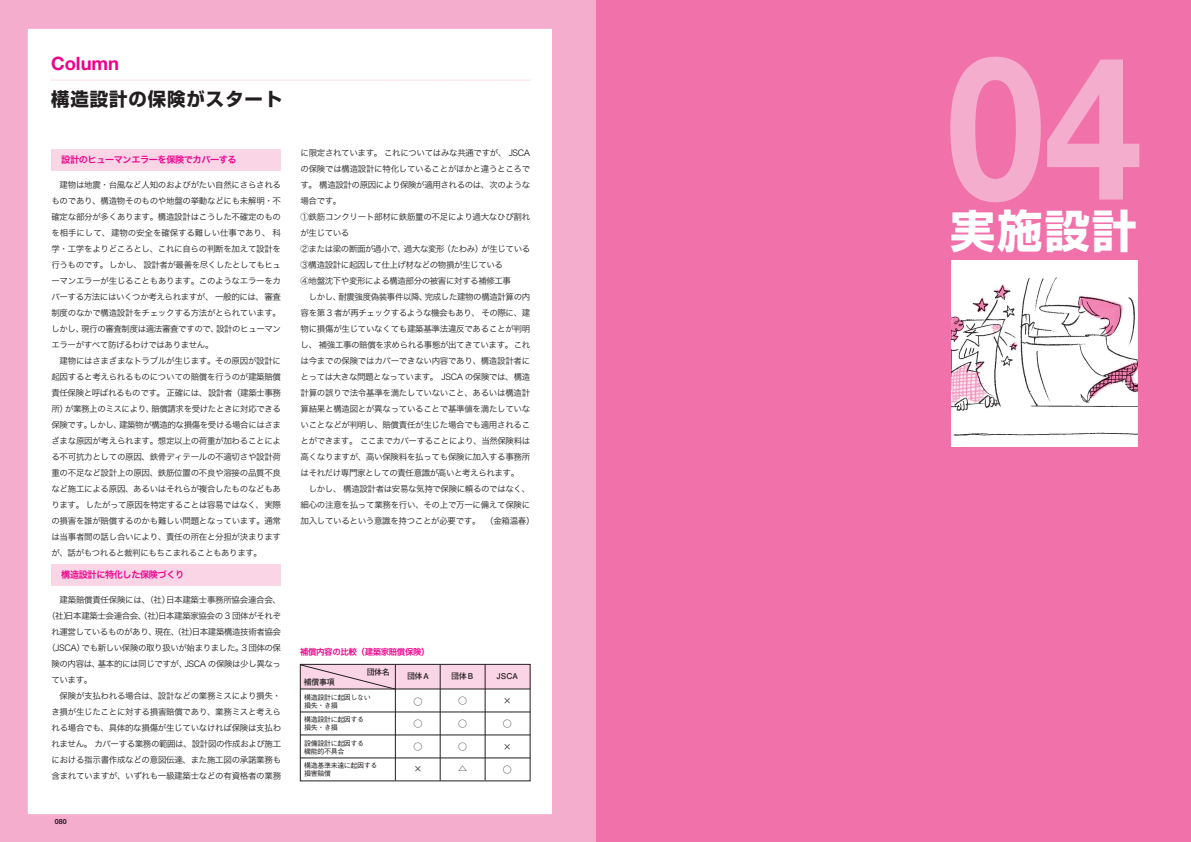
<style>
.page{position:relative;width:1191px;height:842px;background:#fff}
.page>*{position:absolute;margin:0;border:0;box-sizing:border-box;transform-origin:0 0}
.t1{font:700 200px "Helvetica Neue";color:#f5adce;scale:.88 1}
.t2{font:700 45px "Shin Go Pro";color:#fff}
.t3{font:700 18.4px "Shin Go Pro";letter-spacing:.05em;color:#231f20}
.t4{font:700 18.4px "Helvetica Neue";color:#ed028c}
.t5{font:9.2px "Hira Kaku Pro W6";letter-spacing:-.05em;color:#ed028c}
.t6{font:500 9px "Gothic BBB Pro";color:#231f20}
.t7{font:8.5px/16px "Hira Kaku Pro W3";letter-spacing:-.045em;color:#231f20;text-align:justify}
.t8{font:8.5px "Hira Kaku Pro W6";letter-spacing:-.05em;color:#ed028c}
.t9{font:700 8px "Futo Go B101 Pro";letter-spacing:-.05em;color:#231f20}
.t10{font:700 7.1px "Helvetica Neue";color:#231f20}
.t11{font:500 7px/8px "Gothic BBB Pro";letter-spacing:-.05em;color:#231f20}
</style>
<div class="page">
<svg style="left:0;top:0;width:595px;height:842px"></svg>
<div style="left:552px;top:0;width:43px;height:828px;background:#f5adce"></div>
<div style="left:300px;top:664px;width:230px;height:25px;background:#fad5e5"></div>
<div style="left:300px;top:664px;width:230px;height:117px;border:1px solid #231f20"></div>
<svg style="left:51px;top:80px;width:479px;height:1px"></svg>
<div style="left:51px;top:149px;width:230px;height:21px;background:#fad5e5"></div>
<div style="left:51px;top:564px;width:230px;height:22px;background:#fad5e5"></div>
<hr style="left:300px;top:689px;width:230px;height:1px;background:#231f20">
<hr style="left:300px;top:712px;width:230px;height:1px;background:#231f20">
<hr style="left:300px;top:735px;width:230px;height:1px;background:#231f20">
<hr style="left:300px;top:758px;width:230px;height:1px;background:#231f20">
<hr style="left:395px;top:664px;width:1px;height:117px;background:#231f20">
<hr style="left:440px;top:665px;width:1px;height:116px;background:#231f20">
<hr style="left:485px;top:664px;width:1px;height:117px;background:#231f20">
<svg style="left:300px;top:664px;width:95px;height:25px"></svg>
<div style="left:596px;top:0;width:595px;height:842px;background:#f171ab"></div>
<img style="left:951px;top:261px;width:186px;height:185px">
<h3 class="t4" style="left:51px;top:57px;width:70px">Column</h3>
<h3 class="t3" style="left:51px;top:84px;width:233px">構造設計の保険がスタート</h3>
<p class="t5" style="left:61px;top:151px;width:177px">設計のヒューマンエラーを保険でカバーする</p>
<p class="t7" style="left:51px;top:176px;width:231px;text-indent:8px">建物は地震・台風など人知のおよびがたい自然にさらされるものであり、構造物そのものや地盤の挙動などにも未解明・不確定な部分が多くあります。構造設計はこうした不確定のものを相手にして、建物の安全を確保する難しい仕事であり、科学・工学をよりどころとし、これに自らの判断を加えて設計を行うものです。しかし、設計者が最善を尽くしたとしてもヒューマンエラーが生じることもあります。このようなエラーをカバーする方法にはいくつか考えられますが、一般的には、審査制度のなかで構造設計をチェックする方法がとられています。しかし、現行の審査制度は適法審査ですので、設計のヒューマンエラーがすべて防げるわけではありません。</p>
<p class="t7" style="left:51px;top:352px;width:231px;text-indent:8px">建物にはさまざまなトラブルが生じます。その原因が設計に起因すると考えられるものについての賠償を行うのが建築賠償責任保険と呼ばれるものです。正確には、設計者（建築士事務所）が業務上のミスにより、賠償請求を受けたときに対応できる保険です。しかし、建築物が構造的な損傷を受ける場合にはさまざまな原因が考えられます。想定以上の荷重が加わることによる不可抗力としての原因、鉄骨ディテールの不適切さや設計荷重の不足など設計上の原因、鉄筋位置の不良や溶接の品質不良など施工による原因、あるいはそれらが複合したものなどもあります。したがって原因を特定することは容易ではなく、実際の損害を誰が賠償するのかも難しい問題となっています。通常は当事者間の話し合いにより、責任の所在と分担が決まりますが、話がもつれると裁判にもちこまれることもあります。</p>
<p class="t5" style="left:61px;top:567px;width:124px">構造設計に特化した保険づくり</p>
<p class="t7" style="left:60px;top:591px;width:223px">建築賠償責任保険には、（社）日本建築士事務所協会連合会、</p>
<p class="t7" style="left:47px;top:607px;width:235px">（社）日本建築士会連合会、（社）日本建築家協会の 3 団体がそれぞ</p>
<p class="t7" style="left:51px;top:623px;width:231px">れ運営しているものがあり、現在、（社）日本建築構造技術者協会</p>
<p class="t7" style="left:47px;top:639px;width:235px">（JSCA）でも新しい保険の取り扱いが始まりました。３団体の保</p>
<p class="t7" style="left:51px;top:655px;width:231px">険の内容は、基本的には同じですが、JSCA の保険は少し異なっ</p>
<p class="t7" style="left:51px;top:671px;width:42px">ています。</p>
<p class="t7" style="left:60px;top:687px;width:223px">保険が支払われる場合は、設計などの業務ミスにより損失・</p>
<p class="t7" style="left:51px;top:703px;width:231px">き損が生じたことに対する損害賠償であり、業務ミスと考えら</p>
<p class="t7" style="left:51px;top:719px;width:231px">れる場合でも、具体的な損傷が生じていなければ保険は支払わ</p>
<p class="t7" style="left:51px;top:735px;width:231px">れません。カバーする業務の範囲は、設計図の作成および施工</p>
<p class="t7" style="left:51px;top:751px;width:231px">における指示書作成などの意図伝達、また施工図の承諾業務も</p>
<p class="t7" style="left:51px;top:767px;width:231px">含まれていますが、いずれも一級建築士などの有資格者の業務</p>
<p class="t10" style="left:55px;top:819px;width:13px">080</p>
<p class="t7" style="left:300px;top:144px;width:231px;text-align:left">に限定されています。これについてはみな共通ですが、 JSCAの保険では構造設計に特化していることがほかと違うところです。構造設計の原因により保険が適用されるのは、次のような場合です。<br>①鉄筋コンクリート部材に鉄筋量の不足により過大なひび割れが生じている<br>②または梁の断面が過小で、過大な変形（たわみ）が生じている<br>③構造設計に起因して仕上げ材などの物損が生じている<br>④地盤沈下や変形による構造部分の被害に対する補修工事</p>
<p class="t7" style="left:300px;top:288px;width:231px;text-indent:8px">しかし、耐震強度偽装事件以降、完成した建物の構造計算の内容を第 3 者が再チェックするような機会もあり、その際に、建物に損傷が生じていなくても建築基準法違反であることが判明し、補強工事の賠償を求められる事態が出てきています。これは今までの保険ではカバーできない内容であり、構造設計者にとっては大きな問題となっています。 JSCA の保険では、構造計算の誤りで法令基準を満たしていないこと、あるいは構造計算結果と構造図とが異なっていることで基準値を満たしていないことなどが判明し、賠償責任が生じた場合でも適用されることができます。ここまでカバーすることにより、当然保険料は高くなりますが、高い保険料を払っても保険に加入する事務所はそれだけ専門家としての責任意識が高いと考えられます。</p>
<p class="t7" style="left:300px;top:480px;width:235px;text-align:center">しかし、構造設計者は安易な気持で保険に頼るのではなく、<br>細心の注意を払って業務を行い、その上で万一に備えて保険に加入しているという意識を持つことが必要です。（金箱温春）</p>
<p class="t8" style="left:300px;top:644px;width:131px">補償内容の比較（建築家賠償保険）</p>
<p class="t9" style="left:367px;top:666px;width:25px">団体名</p>
<p class="t9" style="left:407px;top:670px;width:25px">団体Ａ</p>
<p class="t9" style="left:451px;top:670px;width:25px">団体Ｂ</p>
<p class="t9" style="left:496px;top:670px;width:23px">JSCA</p>
<p class="t9" style="left:304px;top:675px;width:32px">補償事項</p>
<p class="t11" style="left:304px;top:692px;width:68px">構造設計に起因しない損失・き損</p>
<p class="t11" style="left:304px;top:714px;width:62px">構造設計に起因する損失・き損</p>
<p class="t11" style="left:304px;top:738px;width:62px">設備設計に起因する機能的不具合</p>
<p class="t11" style="left:304px;top:760px;width:75px">構造基準未達に起因する損害賠償</p>
<p class="t6" style="left:413px;top:695px;width:10px">○</p>
<p class="t6" style="left:413px;top:717px;width:10px">○</p>
<p class="t6" style="left:413px;top:740px;width:10px">○</p>
<p class="t6" style="left:413px;top:762px;width:10px">×</p>
<p class="t6" style="left:458px;top:693px;width:10px">○</p>
<p class="t6" style="left:458px;top:716px;width:10px">○</p>
<p class="t6" style="left:458px;top:739px;width:10px">○</p>
<p class="t6" style="left:458px;top:761px;width:10px">△</p>
<p class="t6" style="left:503px;top:693px;width:10px">×</p>
<p class="t6" style="left:503px;top:716px;width:10px">○</p>
<p class="t6" style="left:503px;top:739px;width:10px">×</p>
<p class="t6" style="left:503px;top:762px;width:10px">○</p>
<h1 class="t1" style="left:946px;top:57px;width:224px">04</h1>
<h2 class="t2" style="left:950px;top:195px;width:188px">実施設計</h2>
</div>
